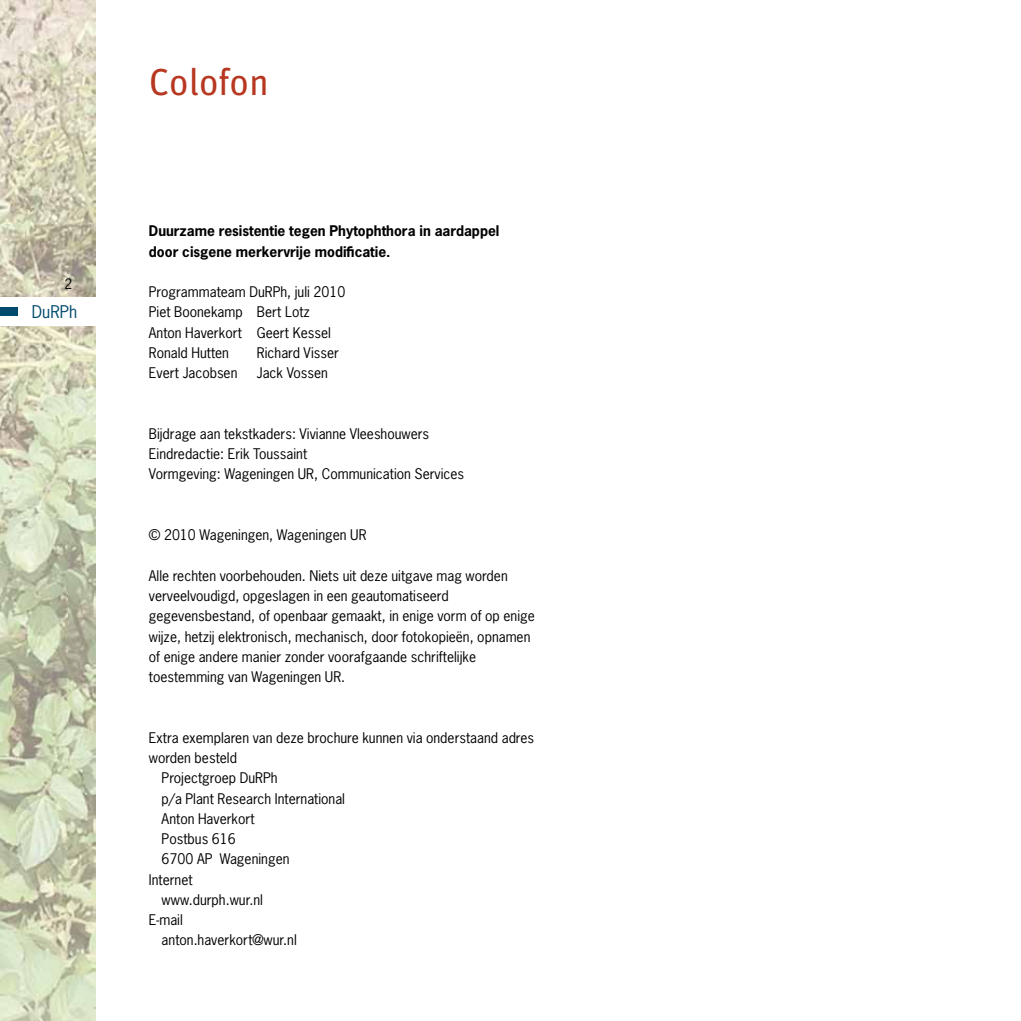
<style>
.page{position:relative;width:1021px;height:1021px;background:#fff}
.page>*{position:absolute;margin:0;border:0;box-sizing:border-box;transform-origin:0 0}
.t1{font:37.5px "Unit OT";color:#b73720}
.t2{font:16.5px "News Gothic Std";letter-spacing:.005em;color:#004a6d}
.t3{font:13.8px/20.2px "News Gothic Std";color:#000}
.t4{font:700 13.8px/20.2px "News Gothic Std";color:#000}
.t5{font:13.5px "News Gothic Std";color:#000}
</style>
<div class="page">
<img style="left:0;top:0;width:95px;height:1020px">
<div style="left:0;top:298px;width:97px;height:28px;background:#fff"></div>
<div style="left:0;top:307px;width:17px;height:9px;background:#004a6d"></div>
<p class="t5" style="left:65px;top:275px;width:9px">2</p>
<p class="t2" style="left:32px;top:301px;width:47px">DuRPh</p>
<h1 class="t1" style="left:149px;top:59px;width:121px">Colofon</h1>
<p class="t4" style="left:149px;top:221px;width:352px">Duurzame resistentie tegen Phytophthora in aardappel door cisgene merkervrije modificatie.</p>
<p class="t3" style="left:149px;top:282px;width:198px">Programmateam DuRPh, juli 2010<br>Piet Boonekamp Bert Lotz<br>Anton Haverkort Geert Kessel<br>Ronald Hutten</p>
<p class="t3" style="left:257px;top:342px;width:83px">Richard Visser</p>
<p class="t3" style="left:149px;top:363px;width:90px">Evert Jacobsen</p>
<p class="t3" style="left:257px;top:363px;width:73px">Jack Vossen</p>
<p class="t3" style="left:149px;top:423px;width:317px">Bijdrage aan tekstkaders: Vivianne Vleeshouwers<br>Eindredactie: Erik Toussaint<br>Vormgeving: Wageningen UR, Communication Services</p>
<p class="t3" style="left:149px;top:525px;width:219px">© 2010 Wageningen, Wageningen UR</p>
<p class="t3" style="left:149px;top:565px;width:387px">Alle rechten voorbehouden. Niets uit deze uitgave mag worden verveelvoudigd, opgeslagen in een geautomatiseerd gegevensbestand, of openbaar gemaakt, in enige vorm of op enige wijze, hetzij elektronisch, mechanisch, door fotokopieën, opnamen of enige andere manier zonder voorafgaande schriftelijke toestemming van Wageningen UR.</p>
<p class="t3" style="left:149px;top:727px;width:387px">Extra exemplaren van deze brochure kunnen via onderstaand adres</p>
<p class="t3" style="left:149px;top:747px;width:90px">worden besteld</p>
<p class="t3" style="left:162px;top:767px;width:117px">Projectgroep DuRPh</p>
<p class="t3" style="left:162px;top:788px;width:185px">p/a Plant Research International</p>
<p class="t3" style="left:162px;top:808px;width:95px">Anton Haverkort</p>
<p class="t3" style="left:162px;top:828px;width:76px">Postbus 616</p>
<p class="t3" style="left:162px;top:848px;width:129px">6700 AP Wageningen</p>
<p class="t3" style="left:149px;top:869px;width:45px">Internet</p>
<p class="t3" style="left:162px;top:889px;width:103px">www.durph.wur.nl</p>
<p class="t3" style="left:149px;top:909px;width:35px">E-mail</p>
<p class="t3" style="left:162px;top:929px;width:137px">anton.haverkort@wur.nl</p>
</div>
